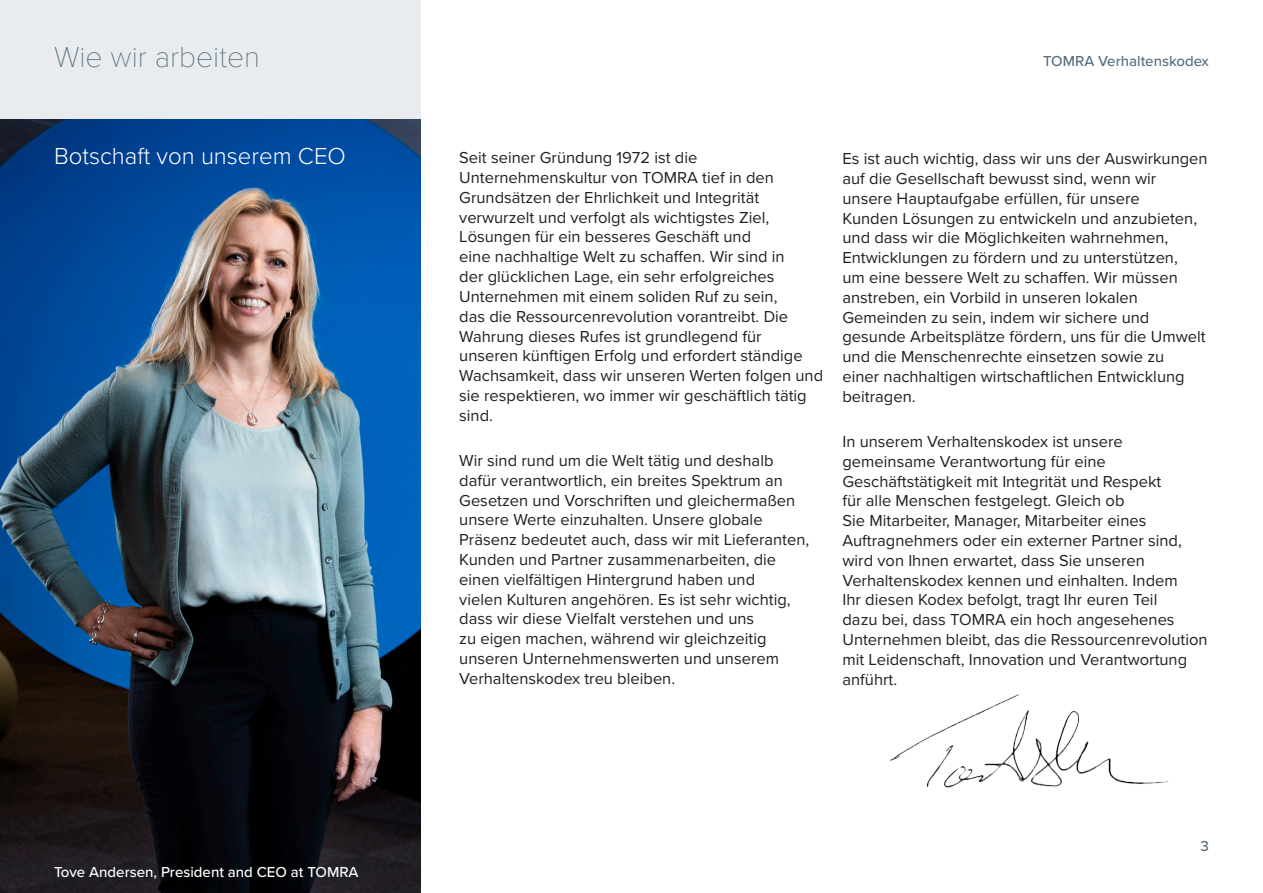
<style>
.page{position:relative;width:1263px;height:893px;background:#fff}
.page>*{position:absolute;margin:0;border:0;box-sizing:border-box;transform-origin:0 0}
.Chapters{font:100 30px "Proxima Nova T";color:#596e7d}
.Sub_heading{font:300 24px "Proxima Nova";color:#fff}
.t1{font:16.5px/19.8px "Proxima Nova";color:#231f20}
.Headlines{font:500 15px "Proxima Nova";color:#fff}
.t2{font:500 15px "Proxima Nova";color:#576e7f}
.t3{font:500 15px "Proxima Nova";color:#596e7d}
</style>
<div class="page">
<div style="left:0;top:0;width:421px;height:119px;background:#e8ecef"></div>
<img style="left:0;top:119px;width:421px;height:774px">
<img style="left:890px;top:694px;width:278px;height:94px">
<p class="Chapters" style="left:54px;top:35px;width:208px">Wie wir arbeiten</p>
<p class="t2" style="left:1043px;top:50px;width:167px">TOMRA Verhaltenskodex</p>
<p class="Sub_heading" style="left:54px;top:138px;width:293px">Botschaft von unserem CEO</p>
<p class="t1" style="left:459px;top:147px;width:365px">Seit seiner Gründung 1972 ist die Unternehmenskultur von TOMRA tief in den Grundsätzen der Ehrlichkeit und Integrität verwurzelt und verfolgt als wichtigstes Ziel, Lösungen für ein besseres Geschäft und<br>eine nachhaltige Welt zu schaffen. Wir sind in<br>der glücklichen Lage, ein sehr erfolgreiches Unternehmen mit einem soliden Ruf zu sein,<br>das die Ressourcenrevolution vorantreibt. Die Wahrung dieses Rufes ist grundlegend für unseren künftigen Erfolg und erfordert ständige Wachsamkeit, dass wir unseren Werten folgen und sie respektieren, wo immer wir geschäftlich tätig sind.</p>
<p class="t1" style="left:459px;top:450px;width:352px">Wir sind rund um die Welt tätig und deshalb dafür verantwortlich, ein breites Spektrum an Gesetzen und Vorschriften und gleichermaßen unsere Werte einzuhalten. Unsere globale Präsenz bedeutet auch, dass wir mit Lieferanten, Kunden und Partner zusammenarbeiten, die einen vielfältigen Hintergrund haben und<br>vielen Kulturen angehören. Es ist sehr wichtig, dass wir diese Vielfalt verstehen und uns<br>zu eigen machen, während wir gleichzeitig unseren Unternehmenswerten und unserem Verhaltenskodex treu bleiben.</p>
<p class="t1" style="left:842px;top:148px;width:367px">Es ist auch wichtig, dass wir uns der Auswirkungen auf die Gesellschaft bewusst sind, wenn wir unsere Hauptaufgabe erfüllen, für unsere<br>Kunden Lösungen zu entwickeln und anzubieten, und dass wir die Möglichkeiten wahrnehmen, Entwicklungen zu fördern und zu unterstützen,<br>um eine bessere Welt zu schaffen. Wir müssen anstreben, ein Vorbild in unseren lokalen Gemeinden zu sein, indem wir sichere und gesunde Arbeitsplätze fördern, uns für die Umwelt und die Menschenrechte einsetzen sowie zu<br>einer nachhaltigen wirtschaftlichen Entwicklung beitragen.</p>
<p class="t1" style="left:842px;top:431px;width:367px">In unserem Verhaltenskodex ist unsere gemeinsame Verantwortung für eine Geschäftstätigkeit mit Integrität und Respekt<br>für alle Menschen festgelegt. Gleich ob<br>Sie Mitarbeiter, Manager, Mitarbeiter eines Auftragnehmers oder ein externer Partner sind, wird von Ihnen erwartet, dass Sie unseren Verhaltenskodex kennen und einhalten. Indem<br>Ihr diesen Kodex befolgt, tragt Ihr euren Teil<br>dazu bei, dass TOMRA ein hoch angesehenes Unternehmen bleibt, das die Ressourcenrevolution mit Leidenschaft, Innovation und Verantwortung anführt.</p>
<p class="Headlines" style="left:54px;top:860px;width:306px">Tove Andersen, President and CEO at TOMRA</p>
<p class="t3" style="left:1200px;top:835px;width:10px">3</p>
</div>
